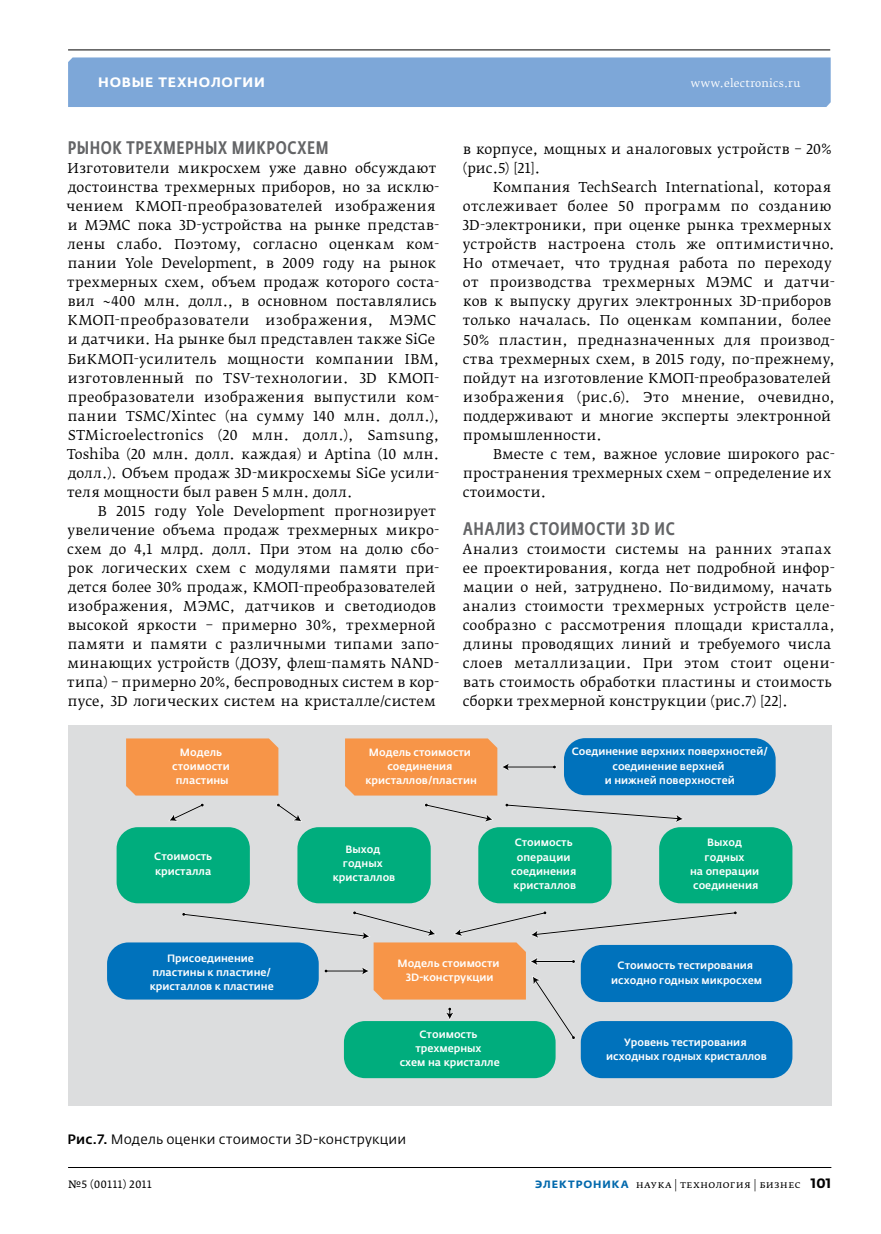
<style>
.page{position:relative;width:881px;height:1234px;background:#fff}
.page>*{position:absolute;margin:0;border:0;box-sizing:border-box;transform-origin:0 0}
.t1{font:500 18px "Fedra Sans Cond Pro";letter-spacing:.035em;color:#636466}
.t2{font:13.5px/19px "Fedra Serif B Pro";letter-spacing:.02em;color:#000}
.t3{font:13.5px "Fedra Sans Pro";letter-spacing:.005em;color:#000}
.t4{font:700 13.5px "Fedra Sans Alt Pro";letter-spacing:.055em;color:#fff}
.t5{font:500 10.5px/14.2px "Fedra Sans Pro";color:#fff;text-align:center}
.t6{font:10.5px "Fedra Serif B Pro";letter-spacing:.03em;color:#000}
.t7{font:10.5px "Fedra Serif B Pro";letter-spacing:.03em;color:#fff}
.t8{font:10.5px "Fedra Serif A Pro";letter-spacing:.03em;color:#000}
.s1{font-weight:500}
.s2{font-family:"Fedra Sans Alt Pro";font-weight:700;color:#0068ac}
.s3{font-family:"Fedra Sans Pro";font-weight:700;font-size:13.5px}
</style>
<div class="page">
<div style="left:68px;top:57px;width:762px;height:50px;background:#7da7d8"></div>
<hr style="left:68px;top:49px;width:761px;height:1px;background:#000">
<hr style="left:68px;top:1166px;width:763px;height:1px;background:#000">
<div style="left:68px;top:725px;width:763px;height:380px;background:#dcddde"></div>
<div style="left:563px;top:738px;width:212px;height:57px;background:#0072bc;border-radius:21px"></div>
<div style="left:107px;top:942px;width:211px;height:57px;background:#0072bc;border-radius:21px"></div>
<div style="left:580px;top:944px;width:212px;height:57px;background:#0072bc;border-radius:21px"></div>
<div style="left:580px;top:1020px;width:212px;height:57px;background:#0072bc;border-radius:21px"></div>
<div style="left:344px;top:1020px;width:211px;height:57px;background:#00ad7d;border-radius:21px"></div>
<div style="left:126px;top:738px;width:152px;height:57px;background:#f79548"></div>
<hr style="left:506px;top:766px;width:48px;height:1px;background:#000">
<svg style="left:345px;top:738px;width:164px;height:57px;background:#f49a54"></svg>
<svg style="left:505px;top:803px;width:178px;height:20px"></svg>
<svg style="left:425px;top:803px;width:68px;height:19px"></svg>
<svg style="left:276px;top:803px;width:25px;height:18px"></svg>
<svg style="left:182px;top:911px;width:555px;height:128px"></svg>
<svg style="left:169px;top:803px;width:35px;height:18px"></svg>
<div style="left:659px;top:827px;width:133px;height:76px;background:#00ad7d;border-radius:21px"></div>
<div style="left:478px;top:827px;width:133px;height:76px;background:#00ad7d;border-radius:21px"></div>
<div style="left:297px;top:827px;width:133px;height:76px;background:#00ad7d;border-radius:21px"></div>
<div style="left:116px;top:827px;width:134px;height:76px;background:#00ad7d;border-radius:21px"></div>
<p class="t4" style="left:98px;top:74px;width:168px">Новые технологии</p>
<p class="t7" style="left:690px;top:77px;width:111px">www.electronics.ru</p>
<h1 class="t1" style="left:68px;top:137px;width:262px">Рынок трехмерных микросхем</h1>
<p class="t2" style="left:66px;top:159px;width:374px">Изготовители микросхем уже давно обсуждают достоинства трехмерных приборов, но за исклю&shy;чением КМОП-преобразователей изображения и МЭМС пока 3D-устройства на рынке представ&shy;лены слабо. Поэтому, согласно оценкам ком&shy;пании Yole Development, в 2009 году на рынок трехмерных схем, объем продаж которого соста&shy;вил ∼400 млн. долл., в основном поставлялись КМОП-преобразователи изображения, МЭМС и датчики. На рынке был представлен также SiGe БиКМОП-усилитель мощности компании IBM, изготовленный по TSV-технологии. 3D КМОП&shy;преобразователи изображения выпустили ком&shy;пании TSMC/Xintec (на сумму 140 млн. долл.), STMicroelectronics (20 млн. долл.), Samsung, Toshiba (20 млн. долл. каждая) и Aptina (10 млн. долл.). Объем продаж 3D-микросхемы SiGe усили&shy;теля мощности был равен 5 млн. долл.</p>
<p class="t2" style="left:67px;top:501px;width:373px;text-indent:30px">В 2015 году Yole Development прогнозирует увеличение объема продаж трехмерных микро&shy;схем до 4,1 млрд. долл. При этом на долю сбо&shy;рок логических схем с модулями памяти при&shy;дется более 30% продаж, КМОП-преобразователей изображения, МЭМС, датчиков и светодиодов высокой яркости – примерно 30%, трехмерной памяти и памяти с различными типами запо&shy;минающих устройств (ДОЗУ, флеш-память NAND&shy;типа) – примерно 20%, беспроводных систем в кор&shy;пусе, 3D логических систем на кристалле/систем</p>
<p class="t2" style="left:462px;top:140px;width:370px">в корпусе, мощных и аналоговых устройств – 20% (рис.5) [21].</p>
<p class="t2" style="left:462px;top:178px;width:374px;text-indent:31px">Компания TechSearch International, которая отслеживает более 50 программ по созданию 3D-электроники, при оценке рынка трехмерных устройств настроена столь же оптимистично.<br>Но отмечает, что трудная работа по переходу от производства трехмерных МЭМС и датчи&shy;ков к выпуску других электронных 3D-приборов только началась. По оценкам компании, более 50% пластин, предназначенных для производ&shy;ства трехмерных схем, в 2015 году, по-прежнему, пойдут на изготовление КМОП-преобразователей изображения (рис.6). Это мнение, очевидно, поддерживают и многие эксперты электронной промышленности.</p>
<p class="t2" style="left:462px;top:444px;width:373px;text-indent:30px">Вместе с тем, важное условие широкого рас&shy;пространения трехмерных схем – определение их стоимости.</p>
<h1 class="t1" style="left:463px;top:517px;width:202px">Анализ стоимости 3D ИС</h1>
<p class="t2" style="left:462px;top:539px;width:374px">Анализ стоимости системы на ранних этапах ее проектирования, когда нет подробной инфор&shy;мации о ней, затруднено. По-видимому, начать анализ стоимости трехмерных устройств целе&shy;сообразно с рассмотрения площади кристалла, длины проводящих линий и требуемого числа слоев металлизации. При этом стоит оцени&shy;вать стоимость обработки пластины и стоимость сборки трехмерной конструкции (рис.7) [22].</p>
<p class="t5" style="left:172px;top:744px;width:59px">Модель стоимости пластины</p>
<p class="t5" style="left:365px;top:744px;width:113px">Модель стоимости соединения кристаллов/пластин</p>
<p class="t5" style="left:154px;top:849px;width:59px;text-align:left">Стоимость кристалла</p>
<p class="t5" style="left:332px;top:841px;width:64px">Выход годных кристаллов</p>
<p class="t5" style="left:571px;top:744px;width:198px">Соединение верхних поверхностей/ соединение верхней<br>и нижней поверхностей</p>
<p class="t5" style="left:511px;top:835px;width:67px">Стоимость операции соединения кристаллов</p>
<p class="t5" style="left:689px;top:835px;width:71px">Выход годных<br>на операции соединения</p>
<p class="t5" style="left:150px;top:950px;width:125px">Присоединение пластины к пластине/ кристаллов к пластине</p>
<p class="t5" style="left:397px;top:955px;width:103px">Модель стоимости<br>3D-конструкции</p>
<p class="t5" style="left:399px;top:1026px;width:101px">Стоимость трехмерных<br>схем на кристалле</p>
<p class="t5" style="left:611px;top:958px;width:152px">Стоимость тестирования исходно годных микросхем</p>
<p class="t5" style="left:606px;top:1034px;width:162px">Уровень тестирования исходных годных кристаллов</p>
<p class="t3" style="left:67px;top:1130px;width:340px"><span class="s1">Рис.7.</span> Модель оценки стоимости 3D-конструкции</p>
<p class="t8" style="left:68px;top:1177px;width:85px">№5 (00111) 2011</p>
<p class="t6" style="left:535px;top:1177px;width:297px"><span class="s2">ЭЛЕКТРОНИКА</span> наука | технология | бизнес <span class="s3">101</span></p>
</div>
